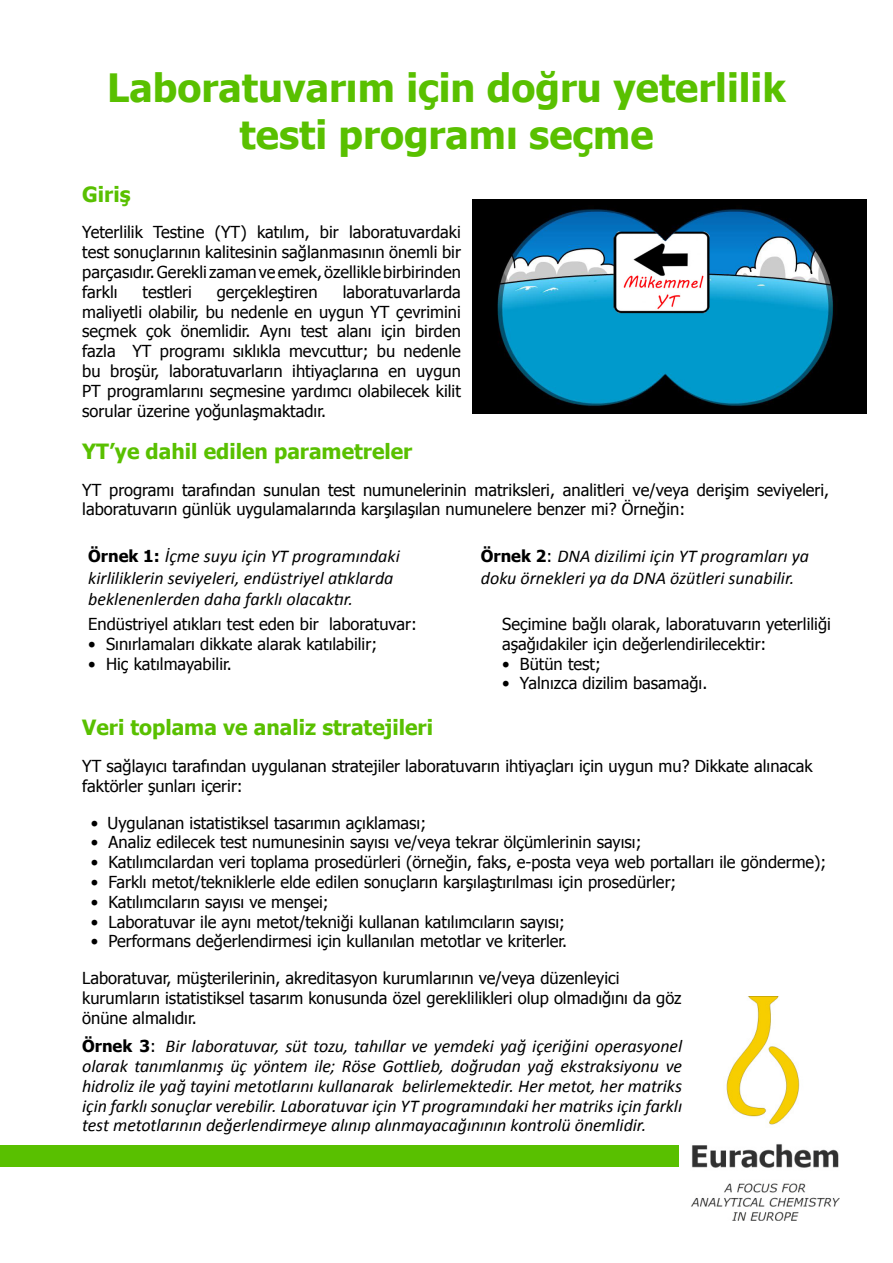
<style>
.page{position:relative;width:893px;height:1263px;background:#fff}
.page>*{position:absolute;margin:0;border:0;box-sizing:border-box;transform-origin:0 0}
.t1{font:700 39px/46.8px "Tahoma";color:#59c000;text-align:center}
.t2{font:700 21px "Tahoma";color:#59c000}
.t3{font:italic 18px/19.8px "Calibri";color:#000}
.t4{font:16.5px/19.8px "Tahoma";color:#000}
.s1{font-family:"Tahoma";font-weight:700;font-style:normal;font-size:16.5px}
.s2{font-family:"Tahoma";font-style:normal;font-size:16.5px}
</style>
<div class="page">
<img style="left:691px;top:997px;width:148px;height:223px">
<div style="left:0;top:1145px;width:678px;height:21px;background:#59c000"></div>
<img style="left:472px;top:199px;width:395px;height:214px">
<h1 class="t1" style="left:107px;top:62px;width:680px">Laboratuvarım için doğru yeterlilik testi programı seçme</h1>
<p class="t2" style="left:82px;top:179px;width:50px">Giriş</p>
<p class="t4" style="left:82px;top:222px;width:380px;text-align:justify">Yeterlilik Testine (YT) katılım, bir laboratuvardaki test sonuçlarının kalitesinin sağlanmasının önemli bir parçasıdır. Gerekli zaman ve emek, özellikle birbirinden farklı</p>
<p class="t4" style="left:82px;top:281px;width:380px;text-align:justify;text-indent:261px">laboratuvarlarda maliyetli olabilir, bu nedenle en uygun YT çevrimini seçmek çok önemlidir. Aynı test alanı için birden fazla YT programı sıklıkla mevcuttur; bu nedenle bu broşür, laboratuvarların ihtiyaçlarına en uygun PT programlarını seçmesine yardımcı olabilecek kilit sorular üzerine yoğunlaşmaktadır.</p>
<p class="t2" style="left:82px;top:436px;width:332px">YT’ye dahil edilen parametreler</p>
<p class="t4" style="left:82px;top:479px;width:748px">YT programı tarafından sunulan test numunelerinin matriksleri, analitleri ve/veya derişim seviyeleri, laboratuvarın günlük uygulamalarında karşılaşılan numunelere benzer mi? Örneğin:</p>
<p class="t3" style="left:88px;top:545px;width:313px;line-height:21.6px"><span class="s1">Örnek 1:</span> İçme suyu için YT programındaki kirliliklerin seviyeleri, endüstriyel atıklarda beklenenlerden daha farklı olacaktır.</p>
<p class="t3" style="left:481px;top:545px;width:330px;line-height:21.6px"><span class="s1">Örnek 2</span><span class="s2">:</span> DNA dizilimi için YT programları ya doku örnekleri ya da DNA özütleri sunabilir.</p>
<p class="t4" style="left:88px;top:613px;width:330px">Endüstriyel atıkları test eden bir laboratuvar:</p>
<p class="t4" style="left:88px;top:633px;width:290px">• Sınırlamaları dikkate alarak katılabilir;</p>
<p class="t4" style="left:88px;top:653px;width:145px">• Hiç katılmayabilir.</p>
<p class="t4" style="left:143px;top:281px;width:51px">testleri</p>
<p class="t4" style="left:217px;top:281px;width:103px">gerçekleştiren</p>
<p class="t4" style="left:502px;top:613px;width:330px">Seçimine bağlı olarak, laboratuvarın yeterliliği aşağıdakiler için değerlendirilecektir:</p>
<p class="t4" style="left:502px;top:653px;width:100px">• Bütün test;</p>
<p class="t4" style="left:502px;top:673px;width:207px">• Yalnızca dizilim basamağı.</p>
<p class="t2" style="left:82px;top:713px;width:352px">Veri toplama ve analiz stratejileri</p>
<p class="t4" style="left:82px;top:755px;width:732px">YT sağlayıcı tarafından uygulanan stratejiler laboratuvarın ihtiyaçları için uygun mu? Dikkate alınacak faktörler şunları içerir:</p>
<p class="t4" style="left:91px;top:812px;width:337px">• Uygulanan istatistiksel tasarımın açıklaması;</p>
<p class="t4" style="left:91px;top:832px;width:552px">• Analiz edilecek test numunesinin sayısı ve/veya tekrar ölçümlerinin sayısı;</p>
<p class="t4" style="left:91px;top:851px;width:737px">• Katılımcılardan veri toplama prosedürleri (örneğin, faks, e-posta veya web portalları ile gönderme);</p>
<p class="t4" style="left:91px;top:871px;width:587px">• Farklı metot/tekniklerle elde edilen sonuçların karşılaştırılması için prosedürler;</p>
<p class="t4" style="left:91px;top:891px;width:239px">• Katılımcıların sayısı ve menşei;</p>
<p class="t4" style="left:91px;top:911px;width:476px">• Laboratuvar ile aynı metot/tekniği kullanan katılımcıların sayısı;</p>
<p class="t4" style="left:91px;top:931px;width:478px">• Performans değerlendirmesi için kullanılan metotlar ve kriterler.</p>
<p class="t4" style="left:82px;top:968px;width:601px">Laboratuvar, müşterilerinin, akreditasyon kurumlarının ve/veya düzenleyici kurumların istatistiksel tasarım konusunda özel gereklilikleri olup olmadığını da göz önüne almalıdır.</p>
<p class="t3" style="left:82px;top:1036px;width:601px;text-align:justify"><span class="s1">Örnek 3</span><span class="s2">:</span> Bir laboratuvar, süt tozu, tahıllar ve yemdeki yağ içeriğini operasyonel olarak tanımlanmış üç yöntem ile; Röse Gottlieb, doğrudan yağ ekstraksiyonu ve hidroliz ile yağ tayini metotlarını kullanarak belirlemektedir. Her metot, her matriks için farklı sonuçlar verebilir. Laboratuvar için YT programındaki her matriks için farklı test metotlarının değerlendirmeye alınıp alınmayacağınının kontrolü önemlidir.</p>
</div>
